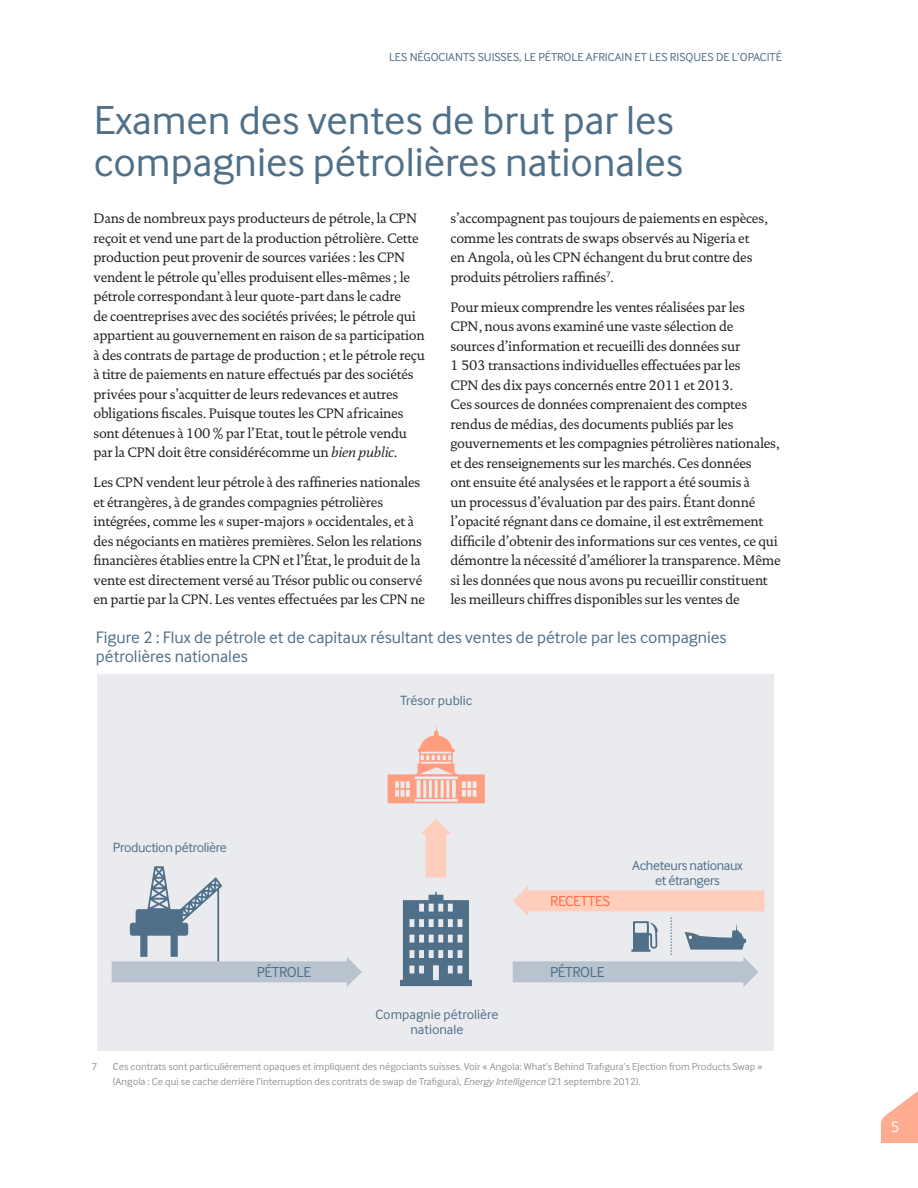
<style>
.page{position:relative;width:918px;height:1188px;background:#fff}
.page>*{position:absolute;margin:0;border:0;box-sizing:border-box;transform-origin:0 0}
.Chapter_head{font:42px/42px "Inter Face";color:#4f7088}
.Table_chart_head{font:17.25px/19.5px "Inter Face";color:#4f7088}
.t1{font:15.75px "Inter Face";color:#fff}
.t2{font:15px "Inter Face";letter-spacing:-.025em;color:#4f7088}
.t3{font:15px "Inter Face";letter-spacing:-.025em;color:#ff6f4a}
.Body{font:13.95px/19.5px "DTL Documenta T";letter-spacing:-.015em;color:#231f20}
.t4{font:13.8px/15px "Inter Face";letter-spacing:-.025em;color:#4f7088;text-align:center}
.t5{font:13.8px/15px "Inter Face";color:#4f7088;text-align:center}
.Master_page_runnin{font:12px "Inter Face";color:#4f7088}
.t6{font:10.5px/14.4px "Inter Face";color:#939598}
.s1{font-style:italic}
</style>
<div class="page">
<svg style="left:881px;top:1091px;width:37px;height:52px"></svg>
<div style="left:98px;top:674px;width:676px;height:377px;background:#eaebef"></div>
<svg style="left:130px;top:866px;width:92px;height:95px"></svg>
<svg style="left:388px;top:725px;width:97px;height:78px"></svg>
<svg style="left:685px;top:923px;width:61px;height:27px"></svg>
<svg style="left:631px;top:921px;width:27px;height:31px"></svg>
<div style="left:112px;top:961px;width:237px;height:21px;background:#b9c3ce"></div>
<svg style="left:347px;top:957px;width:15px;height:30px"></svg>
<div style="left:513px;top:961px;width:232px;height:21px;background:#b9c3ce"></div>
<svg style="left:743px;top:957px;width:16px;height:30px"></svg>
<svg style="left:671px;top:917px;width:1px;height:38px"></svg>
<div style="left:526px;top:890px;width:239px;height:21px;background:#ffcebd"></div>
<svg style="left:513px;top:886px;width:15px;height:30px"></svg>
<div style="left:425px;top:832px;width:21px;height:45px;background:#ffcebd"></div>
<svg style="left:421px;top:819px;width:30px;height:15px"></svg>
<svg style="left:400px;top:892px;width:72px;height:94px"></svg>
<p class="Master_page_runnin" style="left:389px;top:51px;width:394px">LES NÉGOCIANTS SUISSES, LE PÉTROLE AFRICAIN ET LES RISQUES DE L’OPACITÉ</p>
<p class="Chapter_head" style="left:94px;top:99px;width:591px">Examen des ventes de brut par les compagnies pétrolières nationales</p>
<p class="Body" style="left:94px;top:209px;width:333px">Dans de nombreux pays producteurs de pétrole, la CPN reçoit et vend une part de la production pétrolière. Cette production peut provenir de sources variées : les CPN vendent le pétrole qu’elles produisent elles-mêmes ; le pétrole correspondant à leur quote-part dans le cadre<br>de coentreprises avec des sociétés privées; le pétrole qui appartient au gouvernement en raison de sa participation à des contrats de partage de production ; et le pétrole reçu à titre de paiements en nature effectués par des sociétés privées pour s’acquitter de leurs redevances et autres obligations fiscales. Puisque toutes les CPN africaines sont détenues à 100 % par l’Etat, tout le pétrole vendu par la CPN doit être considérécomme un <span class="s1">bien public</span>.</p>
<p class="Body" style="left:94px;top:473px;width:333px">Les CPN vendent leur pétrole à des raffineries nationales et étrangères, à de grandes compagnies pétrolières intégrées, comme les « super-majors » occidentales, et à des négociants en matières premières. Selon les relations financières établies entre la CPN et l’État, le produit de la vente est directement versé au Trésor public ou conservé en partie par la CPN. Les ventes effectuées par les CPN ne</p>
<p class="Body" style="left:450px;top:209px;width:319px">s’accompagnent pas toujours de paiements en espèces, comme les contrats de swaps observés au Nigeria et<br>en Angola, où les CPN échangent du brut contre des produits pétroliers raffinés<sup>7</sup>.</p>
<p class="Body" style="left:450px;top:297px;width:332px">Pour mieux comprendre les ventes réalisées par les<br>CPN, nous avons examiné une vaste sélection de sources d’information et recueilli des données sur<br>1 503 transactions individuelles effectuées par les<br>CPN des dix pays concernés entre 2011 et 2013.<br>Ces sources de données comprenaient des comptes rendus de médias, des documents publiés par les gouvernements et les compagnies pétrolières nationales, et des renseignements sur les marchés. Ces données<br>ont ensuite été analysées et le rapport a été soumis à<br>un processus d’évaluation par des pairs. Étant donné l’opacité régnant dans ce domaine, il est extrêmement difficile d’obtenir des informations sur ces ventes, ce qui démontre la nécessité d’améliorer la transparence. Même si les données que nous avons pu recueillir constituent les meilleurs chiffres disponibles sur les ventes de</p>
<p class="Table_chart_head" style="left:96px;top:627px;width:632px">Figure 2 : Flux de pétrole et de capitaux résultant des ventes de pétrole par les compagnies pétrolières nationales</p>
<p class="t5" style="left:400px;top:693px;width:74px">Trésor public</p>
<p class="t4" style="left:113px;top:840px;width:115px">Production pétrolière</p>
<p class="t3" style="left:550px;top:893px;width:62px">RECETTES</p>
<p class="t4" style="left:632px;top:858px;width:112px">Acheteurs nationaux et étrangers</p>
<p class="t2" style="left:257px;top:963px;width:56px">PÉTROLE</p>
<p class="t2" style="left:550px;top:963px;width:56px">PÉTROLE</p>
<p class="t5" style="left:375px;top:1007px;width:125px">Compagnie pétrolière nationale</p>
<p class="t6" style="left:92px;top:1060px;width:7px">7</p>
<p class="t6" style="left:113px;top:1060px;width:651px">Ces contrats sont particulièrement opaques et impliquent des négociants suisses. Voir « Angola: What’s Behind Trafigura’s Ejection from Products Swap » (Angola : Ce qui se cache derrière l’interruption des contrats de swap de Trafigura), <span class="s1">Energy Intelligence</span> (21 septembre 2012).</p>
<p class="t1" style="left:891px;top:1117px;width:10px">5</p>
</div>
